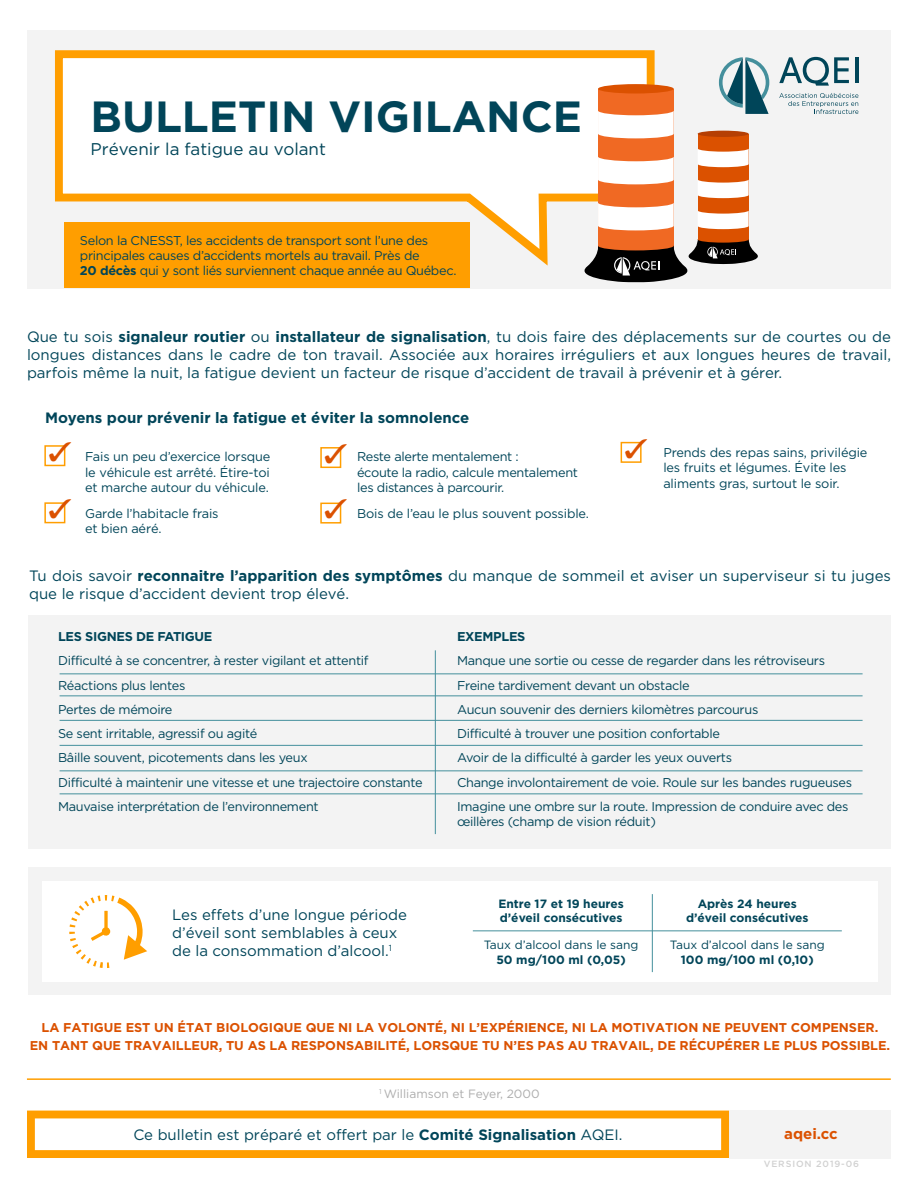
<style>
.page{position:relative;width:918px;height:1188px;background:#fff}
.page>*{position:absolute;margin:0;border:0;box-sizing:border-box;transform-origin:0 0}
.t1{font:700 43.65px "Gotham";color:#014559}
.t2{font:16.95px "Gotham";color:#014559}
.t3{font:15px/18px "Gotham";color:#004559}
.t4{font:15px "Gotham";color:#014559}
.t5{font:700 15px "Gotham";color:#004559}
.t6{font:700 15px "Gotham";color:#db5100}
.t7{font:12.75px/24.3px "Gotham";letter-spacing:-.025em;color:#004559}
.t8{font:700 12.75px/18px "Gotham";letter-spacing:-.005em;color:#db5100;text-align:center}
.t9{font:700 12.75px "Gotham";letter-spacing:-.025em;color:#004559}
.t10{font:700 12px/14.4px "Gotham";color:#004559}
.t11{font:12px "Gotham";color:#004559}
.t12{font:12px "Gotham";color:#adadad}
.t13{font:500 9px "Gotham";letter-spacing:.1em;color:#d1d1d1}
.s1{font-weight:700}
</style>
<div class="page">
<div style="left:28px;top:615px;width:863px;height:233px;background:#f3f3f3"></div>
<div style="left:28px;top:867px;width:863px;height:128px;background:#f3f3f3"></div>
<div style="left:42px;top:881px;width:836px;height:100px;background:#fff"></div>
<div style="left:27px;top:30px;width:864px;height:258px;background:#f3f3f3"></div>
<svg style="left:55px;top:50px;width:603px;height:216px"></svg>
<div style="left:598px;top:89px;width:76px;height:173px;background:#f06923"></div>
<div style="left:598px;top:84px;width:76px;height:10px;background:#db5100;border-radius:50%"></div>
<svg style="left:598px;top:111px;width:76px;height:27px"></svg>
<svg style="left:598px;top:157px;width:76px;height:27px"></svg>
<svg style="left:598px;top:203px;width:76px;height:27px"></svg>
<div style="left:698px;top:134px;width:51px;height:116px;background:#db5100"></div>
<div style="left:698px;top:131px;width:51px;height:6px;background:#b53f04;border-radius:50%"></div>
<svg style="left:698px;top:148px;width:51px;height:19px"></svg>
<svg style="left:698px;top:179px;width:51px;height:19px"></svg>
<svg style="left:698px;top:210px;width:51px;height:19px"></svg>
<hr style="left:855px;top:57px;width:3px;height:26px;background:#004559">
<svg style="left:779px;top:57px;width:70px;height:29px"></svg>
<svg style="left:719px;top:57px;width:50px;height:57px"></svg>
<svg style="left:779px;top:93px;width:79px;height:21px"></svg>
<div style="left:64px;top:222px;width:406px;height:66px;background:#ff9e00"></div>
<div style="left:729px;top:1111px;width:162px;height:47px;background:#f3f3f3"></div>
<svg style="left:27px;top:1111px;width:702px;height:47px"></svg>
<svg style="left:574px;top:239px;width:184px;height:43px"></svg>
<hr style="left:27px;top:1078px;width:864px;height:2px;background:#ff9e00">
<div style="left:44px;top:445px;width:21px;height:21px;background:#fff;border:2px solid #ff9e00"></div>
<div style="left:320px;top:447px;width:21px;height:21px;background:#fff;border:2px solid #ff9e00"></div>
<div style="left:320px;top:503px;width:21px;height:21px;background:#fff;border:2px solid #ff9e00"></div>
<div style="left:621px;top:442px;width:21px;height:21px;background:#fff;border:2px solid #ff9e00"></div>
<div style="left:44px;top:502px;width:21px;height:21px;background:#fff;border:2px solid #ff9e00"></div>
<hr style="left:435px;top:650px;width:1px;height:184px;background:#448f9c">
<hr style="left:473px;top:930px;width:369px;height:1px;background:#448f9c">
<hr style="left:60px;top:673px;width:803px;height:1px;background:#448f9c">
<hr style="left:60px;top:695px;width:803px;height:1px;background:#448f9c">
<hr style="left:60px;top:720px;width:803px;height:1px;background:#448f9c">
<hr style="left:60px;top:745px;width:803px;height:1px;background:#448f9c">
<hr style="left:60px;top:770px;width:803px;height:1px;background:#448f9c">
<hr style="left:60px;top:793px;width:803px;height:1px;background:#448f9c">
<hr style="left:652px;top:894px;width:1px;height:78px;background:#448f9c">
<svg style="left:69px;top:895px;width:78px;height:73px"></svg>
<svg style="left:49px;top:445px;width:17px;height:16px"></svg>
<svg style="left:325px;top:447px;width:17px;height:72px"></svg>
<svg style="left:625px;top:441px;width:17px;height:17px"></svg>
<svg style="left:49px;top:502px;width:17px;height:16px"></svg>
<h1 class="t1" style="left:91px;top:91px;width:493px">BULLETIN VIGILANCE</h1>
<h2 class="t2" style="left:91px;top:140px;width:237px">Prévenir la fatigue au volant</h2>
<p class="t7" style="left:80px;top:233px;width:378px;line-height:15px">Selon la CNESST, les accidents de transport sont l’une des principales ca uses d’accidents mortels au travail. Près de<br><span class="s1">20 décès</span> qui y sont liés surviennent chaque année au Québec.</p>
<p class="t3" style="left:27px;top:327px;width:866px;text-align:justify">Que tu sois <span class="s1">signaleur routier</span> ou <span class="s1">installateur de signalisation</span>, tu dois faire des déplacements sur de courtes ou de longues distances dans le cadre de ton travail. Associée aux horaires irréguliers et aux longues heures de travail, parfois même la nuit, la fatigue devient un facteur de risque d’accident de travail à prévenir et à gérer.</p>
<p class="t5" style="left:45px;top:409px;width:426px">Moyens pour prévenir la fatigue et éviter la somnolence</p>
<p class="t7" style="left:85px;top:449px;width:187px;line-height:15.3px;text-align:justify">Fais un peu d’exercice lorsque le véhicule est arrêté. Étire-toi et marche autour du véhicule.</p>
<p class="t7" style="left:85px;top:505px;width:135px;line-height:15.3px">Garde l’habitacle frais et bien aéré.</p>
<p class="t7" style="left:357px;top:449px;width:222px;line-height:15.3px">Reste alerte mentalement :<br>écoute la radio, calcule mentalement les distances à parcourir.</p>
<p class="t7" style="left:357px;top:501px;width:233px">Bois de l’eau le plus souvent possible.</p>
<p class="t7" style="left:663px;top:445px;width:206px;line-height:15.3px">Prends des repas sains, privilégie les fruits et légumes. Évite les aliments gras, surtout le soir.</p>
<p class="t3" style="left:29px;top:566px;width:864px">Tu dois savoir <span class="s1">reconnaitre l’apparition des symptômes</span> du manque de sommeil et aviser un superviseur si tu juges que le risque d’accident devient trop élevé.</p>
<p class="t9" style="left:58px;top:629px;width:156px">LES SIGNES DE FATIGUE</p>
<p class="t7" style="left:58px;top:648px;width:366px">Difficulté à se concentrer, à rester vigilant et attentif Réactions plus lentes<br>Pertes de mémoire<br>Se sent irritable, agressif ou agité<br>Bâille souvent, picotements dans les yeux<br>Difficulté à maintenir une vitesse et une trajectoire constante Mauvaise interprétation de l’environnement</p>
<p class="t9" style="left:457px;top:629px;width:70px">EXEMPLES</p>
<p class="t7" style="left:457px;top:648px;width:397px">Manque une sortie ou cesse de regarder dans les rétroviseurs Freine tardivement devant un obstacle<br>Aucun souvenir des derniers kilomètres parcourus<br>Difficulté à trouver une position confortable<br>Avoir de la difficulté à garder les yeux ouverts<br>Change involontairement de voie. Roule sur les bandes rugueuses Imagine une ombre sur la route. Impression de conduire avec des</p>
<p class="t7" style="left:457px;top:809px;width:200px">œillères (champ de vision réduit)</p>
<p class="t3" style="left:172px;top:905px;width:236px">Les effets d’une longue période d’éveil sont semblables à ceux de la consommation d’alcool.<sup>1</sup></p>
<p class="t10" style="left:498px;top:896px;width:127px">Entre 17 et 19 heures d’éveil consécutives</p>
<p class="t11" style="left:484px;top:938px;width:156px">Taux d’alcool dans le sang</p>
<p class="t10" style="left:496px;top:952px;width:131px">50 mg/100 ml (0,05)</p>
<p class="t10" style="left:686px;top:896px;width:124px;text-align:center">Après 24 heures d’éveil consécutives</p>
<p class="t11" style="left:670px;top:938px;width:156px">Taux d’alcool dans le sang</p>
<p class="t10" style="left:681px;top:952px;width:134px">100 mg/100 ml (0,10)</p>
<p class="t8" style="left:30px;top:1018px;width:862px">LA FATIGUE EST UN ÉTAT BIOLOGIQUE QUE NI LA VOLONTÉ, NI L’EXPÉRIENCE, NI LA MOTIVATION NE PEUVENT COMPENSER.<br>EN TANT QUE TRAVAILLEUR, TU AS LA RESPONSABILITÉ, LORSQUE TU N’ES PAS AU TRAVAIL, DE RÉCUPÉRER LE PLUS POSSIBLE.</p>
<p class="t12" style="left:379px;top:1088px;width:162px"><sup>1</sup> Williamson et Feyer, 2000</p>
<p class="t4" style="left:133px;top:1126px;width:491px">Ce bulletin est préparé et offert par le <span class="s1">Comité Signalisation</span> AQEI.</p>
<p class="t6" style="left:784px;top:1125px;width:55px">aqei.cc</p>
<p class="t13" style="left:764px;top:1159px;width:97px">VERSION 2019-06</p>
</div>
